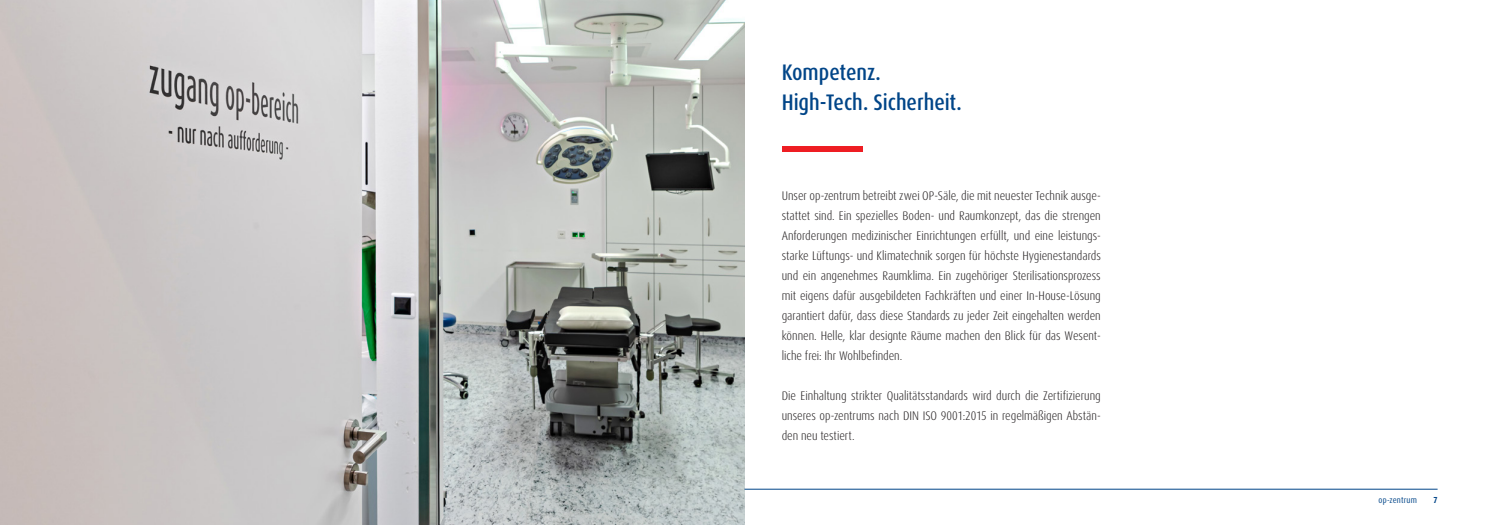
<style>
.page{position:relative;width:1489px;height:525px;background:#fff}
.page>*{position:absolute;margin:0;border:0;box-sizing:border-box;transform-origin:0 0}
.t1{font:500 condensed 22.5px/30px "Dax OT";color:#014588}
.t2{font:300 condensed 12.5px/20px "Dax OT";color:#231f20;text-align:justify}
.t3{font:condensed 8.75px "Dax OT";letter-spacing:.02em;color:#014588}
.t4{font:700 condensed 8.75px "Dax OT";color:#014588}
</style>
<div class="page">
<img style="left:0;top:0;width:744px;height:524px">
<hr style="left:744px;top:488px;width:693px;height:1px;background:#014588">
<div style="left:781px;top:146px;width:81px;height:5px;background:#ee1d23"></div>
<h1 class="t1" style="left:781px;top:57px;width:181px">Kompetenz.<br>High-Tech. Sicherheit.</h1>
<p class="t2" style="left:781px;top:186px;width:320px">Unser op-zentrum betreibt zwei OP-Säle, die mit neuester Technik ausge&shy;stattet sind. Ein spezielles Boden- und Raumkonzept, das die strengen Anforderungen medizinischer Einrichtungen erfüllt, und eine leistungs&shy;starke Lüftungs- und Klimatechnik sorgen für höchste Hygienestandards und ein angenehmes Raumklima. Ein zugehöriger Sterilisationsprozess mit eigens dafür ausgebildeten Fachkräften und einer In-House-Lösung garantiert dafür, dass diese Standards zu jeder Zeit eingehalten werden können. Helle, klar designte Räume machen den Blick für das Wesent&shy;liche frei: Ihr Wohlbefinden.</p>
<p class="t2" style="left:781px;top:386px;width:320px">Die Einhaltung strikter Qualitätsstandards wird durch die Zertifizierung unseres op-zentrums nach DIN ISO 9001:2015 in regelmäßigen Abstän&shy;den neu testiert.</p>
<p class="t3" style="left:1378px;top:494px;width:40px">op-zentrum</p>
<p class="t4" style="left:1433px;top:494px;width:6px">7</p>
</div>
